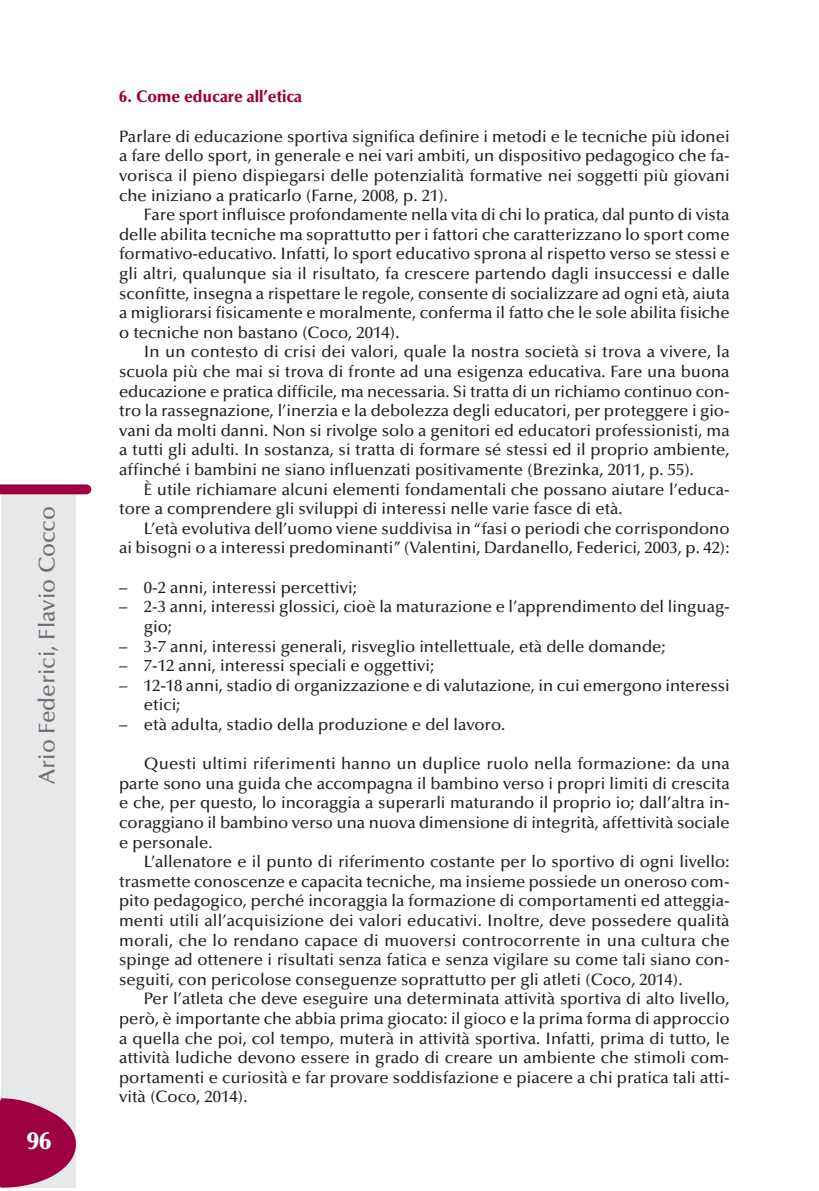
<style>
.page{position:relative;width:819px;height:1191px;background:#fff}
.page>*{position:absolute;margin:0;border:0;box-sizing:border-box;transform-origin:0 0}
.t1{font:900 24.5px "Optima";color:#fff}
.t2{font:500 22.75px "Optima";color:#6c6d70}
.t3{font:500 16.62px/19.6px "Optima";color:#231f20;text-align:justify}
.t4{font:900 16.62px "Optima";color:#9d0140;scale:.95 1}
.s1{font-style:italic}
</style>
<div class="page">
<div style="left:2px;top:492px;width:74px;height:695px;background:#e7e8e9"></div>
<svg style="left:0;top:484px;width:91px;height:10px"></svg>
<svg style="left:0;top:1097px;width:76px;height:90px"></svg>
<h2 class="t2" style="left:38px;top:783px;width:279px;rotate:-90deg">Ario Federici, Flavio Cocco</h2>
<h1 class="t1" style="left:27px;top:1131px;width:26px">96</h1>
<p class="t4" style="left:119px;top:90px;width:194px">6. Come educare all’etica</p>
<p class="t3" style="left:119px;top:128px;width:612px">Parlare di educazione sportiva significa definire i metodi e le tecniche più idonei a fare dello sport, in generale e nei vari ambiti, un dispositivo pedagogico che fa&shy;vorisca il pieno dispiegarsi delle potenzialità formative nei soggetti più giovani che iniziano a praticarlo (Farne, 2008, p. 21).</p>
<p class="t3" style="left:119px;top:206px;width:612px;text-indent:25px">Fare sport influisce profondamente nella vita di chi lo pratica, dal punto di vista delle abilita tecniche ma soprattutto per i fattori che caratterizzano lo sport come formativo-educativo. Infatti, lo sport educativo sprona al rispetto verso se stessi e gli altri, qualunque sia il risultato, fa crescere partendo dagli insuccessi e dalle sconfitte, insegna a rispettare le regole, consente di socializzare ad ogni età, aiuta a migliorarsi fisicamente e moralmente, conferma il fatto che le sole abilita fisiche o tecniche non bastano (Coco, 2014).</p>
<p class="t3" style="left:119px;top:344px;width:612px;text-indent:25px">In un contesto di crisi dei valori, quale la nostra società si trova a vivere, la scuola più che mai si trova di fronte ad una esigenza educativa. Fare una buona educazione e pratica difficile, ma necessaria. Si tratta di un richiamo continuo con&shy;tro la rassegnazione, l’inerzia e la debolezza degli educatori, per proteggere i gio&shy;vani da molti danni. Non si rivolge solo a genitori ed educatori professionisti, ma a tutti gli adulti. In sostanza, si tratta di formare sé stessi ed il proprio ambiente, affinché i bambini ne siano influenzati positivamente (Brezinka, 2011, p. 55).</p>
<p class="t3" style="left:119px;top:481px;width:612px;text-indent:25px">È utile richiamare alcuni elementi fondamentali che possano aiutare l’educa&shy;tore a comprendere gli sviluppi di interessi nelle varie fasce di età.</p>
<p class="t3" style="left:119px;top:520px;width:612px;text-align:right">L’età evolutiva dell’uomo viene suddivisa in“fasi o periodi che corrispondono<br>ai bisogni o a interessi predominanti” (Valentini, Dardanello, Federici, 2003, p. 42):</p>
<p class="t3" style="left:119px;top:579px;width:239px"><span class="s1">–</span> 0-2 anni, interessi percettivi;</p>
<p class="t3" style="left:144px;top:598px;width:587px;text-indent:-25px"><span class="s1">–</span> 2-3 anni, interessi glossici, cioè la maturazione e l’apprendimento del linguag&shy;gio;</p>
<p class="t3" style="left:119px;top:638px;width:548px"><span class="s1">–</span> 3-7 anni, interessi generali, risveglio intellettuale, età delle domande;</p>
<p class="t3" style="left:119px;top:657px;width:316px"><span class="s1">–</span> 7-12 anni, interessi speciali e oggettivi;</p>
<p class="t3" style="left:144px;top:677px;width:587px;text-indent:-25px"><span class="s1">–</span> 12-18 anni, stadio di organizzazione e di valutazione, in cui emergono interessi etici;</p>
<p class="t3" style="left:119px;top:716px;width:388px"><span class="s1">–</span> età adulta, stadio della produzione e del lavoro.</p>
<p class="t3" style="left:119px;top:755px;width:612px;text-indent:25px">Questi ultimi riferimenti hanno un duplice ruolo nella formazione: da una parte sono una guida che accompagna il bambino verso i propri limiti di crescita e che, per questo, lo incoraggia a superarli maturando il proprio io; dall’altra in&shy;coraggiano il bambino verso una nuova dimensione di integrità, affettività sociale e personale.</p>
<p class="t3" style="left:119px;top:853px;width:612px;text-indent:25px">L’allenatore e il punto di riferimento costante per lo sportivo di ogni livello: trasmette conoscenze e capacita tecniche, ma insieme possiede un oneroso com&shy;pito pedagogico, perché incoraggia la formazione di comportamenti ed atteggia&shy;menti utili all’acquisizione dei valori educativi. Inoltre, deve possedere qualità morali, che lo rendano capace di muoversi controcorrente in una cultura che spinge ad ottenere i risultati senza fatica e senza vigilare su come tali siano con&shy;seguiti, con pericolose conseguenze soprattutto per gli atleti (Coco, 2014).</p>
<p class="t3" style="left:119px;top:990px;width:612px;text-indent:25px">Per l’atleta che deve eseguire una determinata attività sportiva di alto livello, però, è importante che abbia prima giocato: il gioco e la prima forma di approccio a quella che poi, col tempo, muterà in attività sportiva. Infatti, prima di tutto, le attività ludiche devono essere in grado di creare un ambiente che stimoli com&shy;portamenti e curiosità e far provare soddisfazione e piacere a chi pratica tali atti&shy;vità (Coco, 2014).</p>
</div>
